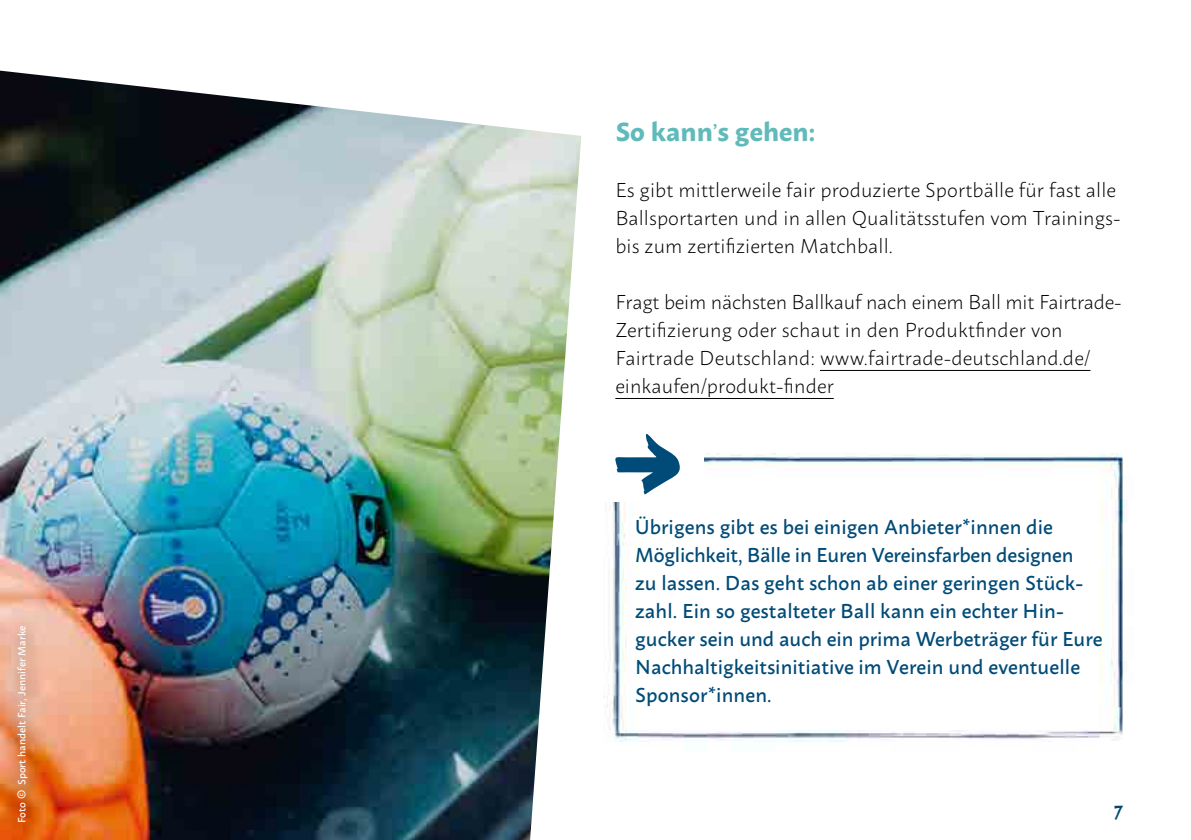
<style>
.page{position:relative;width:1191px;height:840px;background:#fff}
.page>*{position:absolute;margin:0;border:0;box-sizing:border-box;transform-origin:0 0}
.t1{font:700 26px "Macho";letter-spacing:.005em;color:#61baba}
.t2{font:300 20px/28px "Macho";letter-spacing:.005em;color:#000}
.t3{font:500 20px/28px "Macho";letter-spacing:.005em;color:#004b78}
.t4{font:18px "Chelsea Market Pro";color:#00486a}
.t5{font:500 10.4px "Macho";letter-spacing:.005em;color:#fff}
</style>
<div class="page">
<img style="left:0;top:71px;width:581px;height:768px">
<img style="left:604px;top:453px;width:520px;height:289px">
<div style="left:601px;top:429px;width:102px;height:72px;background:#fff"></div>
<hr style="left:820px;top:370px;width:270px;height:1px;background:#000">
<hr style="left:615px;top:398px;width:218px;height:1px;background:#000">
<div style="left:0;top:608px;width:44px;height:231px;background:#000;opacity:.75"></div>
<svg style="left:615px;top:434px;width:65px;height:60px"></svg>
<p class="t5" style="left:13px;top:822px;width:199px;rotate:-90deg">Foto © Sport handelt Fair, Jennifer Marke</p>
<h1 class="t1" style="left:615px;top:108px;width:201px">So kann,s gehen:</h1>
<p class="t2" style="left:615px;top:174px;width:507px">Es gibt mittlerweile fair produzierte Sportbälle für fast alle<br>Ballsportarten und in allen Qualitätsstufen vom Trainings&shy;bis zum zertifizierten Matchball.</p>
<p class="t2" style="left:615px;top:286px;width:508px">Fragt beim nächsten Ballkauf nach einem Ball mit Fairtrade-Zertifizierung oder schaut in den Produktfinder von Fairtrade Deutschland: www.fairtrade-deutschland.de/ einkaufen/produkt-finder</p>
<p class="t3" style="left:635px;top:510px;width:469px">Übrigens gibt es bei einigen Anbieter*innen die Möglichkeit, Bälle in Euren Vereinsfarben designen<br>zu lassen. Das geht schon ab einer geringen Stück&shy;zahl. Ein so gestalteter Ball kann ein echter Hin&shy;gucker sein und auch ein prima Werbeträger für Eure Nachhaltigkeitsinitiative im Verein und eventuelle Sponsor*innen.</p>
<p class="t4" style="left:1114px;top:800px;width:10px">7</p>
</div>
